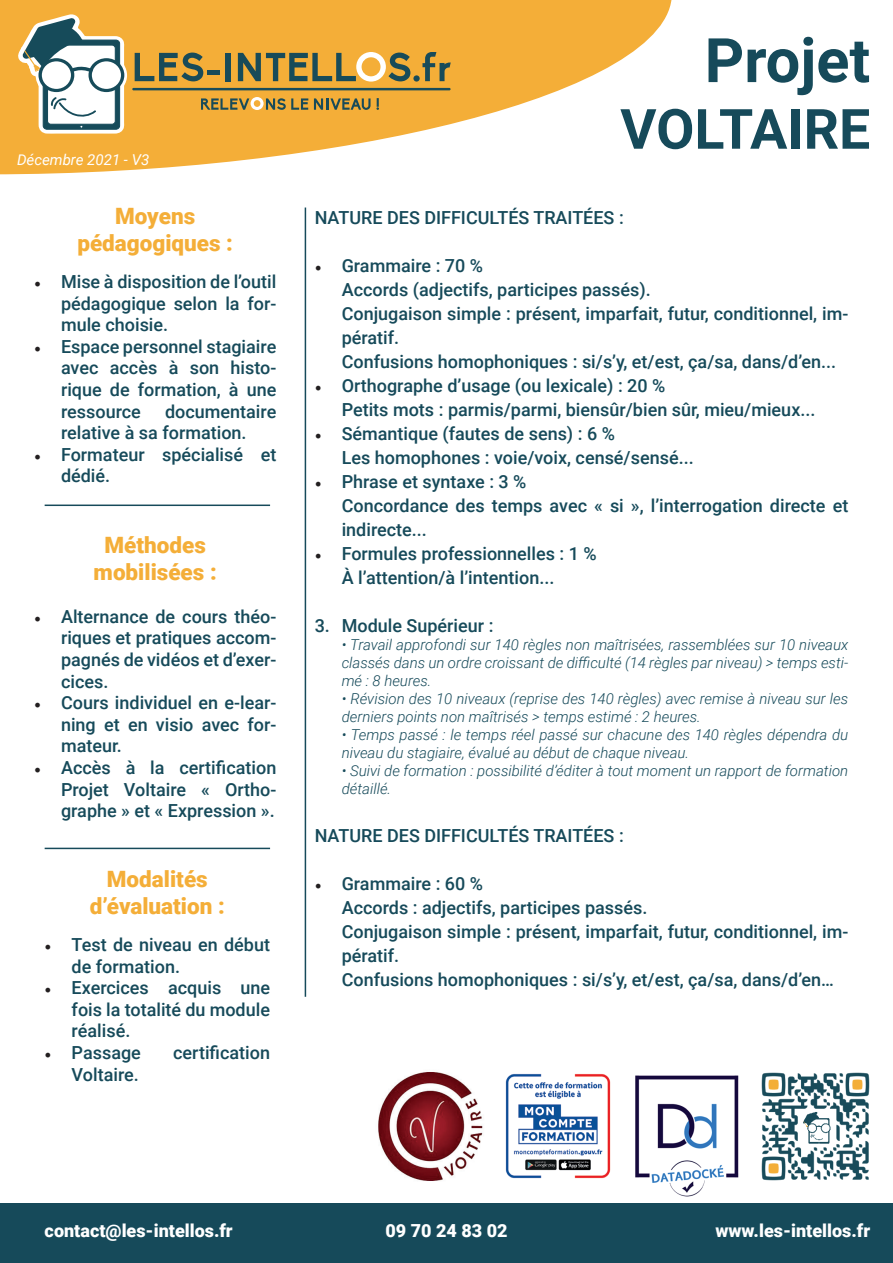
<style>
.page{position:relative;width:893px;height:1263px;background:#fff}
.page>*{position:absolute;margin:0;border:0;box-sizing:border-box;transform-origin:0 0}
.t1{font:700 61.35px "Roboto";color:#164a5a}
.t2{font:700 55.5px "Roboto";color:#164a5a}
.t3{font:900 22.5px/27px "Roboto";color:#f4ae38;text-align:center}
.t4{font:500 18px/21.6px "Roboto";color:#164a5a}
.t5{font:900 18px "Roboto";color:#fff}
.t6{font:italic 300 15px/18px "Roboto";color:#164a5a}
.t7{font:italic 15px "Roboto";color:#fff}
.s1{font-family:"Minion Pro";font-weight:400;color:#231f20}
</style>
<div class="page">
<svg style="left:0;top:0;width:672px;height:174px;fill:#f4ae38"></svg>
<div style="left:0;top:1203px;width:893px;height:60px;background:#164a5a"></div>
<svg style="left:17px;top:14px;width:111px;height:120px"></svg>
<hr style="left:305px;top:208px;width:1px;height:789px;background:#164a5a">
<svg style="left:135px;top:53px;width:68px;height:28px"></svg>
<hr style="left:207px;top:70px;width:12px;height:4px;background:#184b59">
<div style="left:225px;top:53px;width:5px;height:28px;background:#184b59"></div>
<svg style="left:238px;top:52px;width:213px;height:30px"></svg>
<hr style="left:132px;top:88px;width:319px;height:2px;background:#184b59">
<svg style="left:201px;top:97px;width:107px;height:13px"></svg>
<svg style="left:314px;top:98px;width:65px;height:12px"></svg>
<hr style="left:45px;top:504px;width:225px;height:2px;background:#164a5a">
<hr style="left:45px;top:848px;width:225px;height:1px;background:#164a5a">
<img style="left:761px;top:1072px;width:109px;height:109px">
<img style="left:505px;top:1074px;width:106px;height:105px">
<img style="left:378px;top:1072px;width:105px;height:109px">
<img style="left:635px;top:1075px;width:104px;height:122px">
<p class="t7" style="left:17px;top:149px;width:134px">Décembre 2021 - V3</p>
<p class="t3" style="left:77px;top:202px;width:157px">Moyens pédagogiques :</p>
<p class="t4" style="left:61px;top:270px;width:217px;text-align:justify;text-indent:-27px"><span class="s1">•</span> Mise à disposition de l’outil pédagogique selon la for&shy;mule choisie.</p>
<p class="t4" style="left:61px;top:335px;width:217px;text-align:justify;text-indent:-27px"><span class="s1">•</span> Espace personnel stagiaire avec accès à son histo&shy;rique de formation, à une ressource</p>
<p class="t4" style="left:61px;top:400px;width:217px;text-indent:104px">documentaire relative à sa formation.</p>
<p class="t4" style="left:61px;top:443px;width:217px;text-indent:-27px"><span class="s1">•</span> Formateur spécialisé et dédié.</p>
<p class="t3" style="left:94px;top:530px;width:125px">Méthodes mobilisées :</p>
<p class="t4" style="left:61px;top:605px;width:217px;text-align:justify;text-indent:-27px"><span class="s1">•</span> Alternance de cours théo&shy;riques et pratiques accom&shy;pagnés de vidéos et d’exer&shy;cices.</p>
<p class="t4" style="left:61px;top:691px;width:217px;text-align:justify;text-indent:-27px"><span class="s1">•</span> Cours individuel en e-lear&shy;ning et en visio avec for&shy;mateur.</p>
<p class="t4" style="left:61px;top:756px;width:217px;text-align:justify;text-indent:-27px"><span class="s1">•</span> Accès à la certification Projet Voltaire « Ortho&shy;graphe » et « Expression ».</p>
<p class="t3" style="left:90px;top:865px;width:136px">Modalités d’évaluation :</p>
<p class="t4" style="left:72px;top:933px;width:200px;text-indent:-27px"><span class="s1">•</span> Test de niveau en début de formation.</p>
<p class="t4" style="left:72px;top:976px;width:200px;text-align:justify;text-indent:-27px"><span class="s1">•</span> Exercices acquis une fois la totalité du module réalisé.</p>
<p class="t4" style="left:45px;top:1041px;width:98px"><span class="s1">•</span> Passage</p>
<p class="t4" style="left:173px;top:1041px;width:98px">certification</p>
<p class="t4" style="left:72px;top:1063px;width:69px">Voltaire.</p>
<h1 class="t1" style="left:705px;top:17px;width:167px">Projet</h1>
<h2 class="t2" style="left:620px;top:90px;width:252px">VOLTAIRE</h2>
<p class="t4" style="left:315px;top:206px;width:311px">NATURE DES DIFFICULTÉS TRAITÉES :</p>
<p class="t4" style="left:342px;top:253px;width:508px;line-height:24px;text-indent:-27px"><span class="s1">•</span> Grammaire : 70 %<br>Accords (adjectifs, participes passés).<br>Conjugaison simple : présent, imparfait, futur, conditionnel, im&shy;pératif.<br>Confusions homophoniques : si/s’y, et/est, ça/sa, dans/d’en...</p>
<p class="t4" style="left:342px;top:373px;width:475px;line-height:24px;text-indent:-27px"><span class="s1">•</span> Orthographe d’usage (ou lexicale) : 20 %<br>Petits mots : parmis/parmi, biensûr/bien sûr, mieu/mieux...</p>
<p class="t4" style="left:342px;top:421px;width:354px;line-height:24px;text-indent:-27px"><span class="s1">•</span> Sémantique (fautes de sens) : 6 %<br>Les homophones : voie/voix, censé/sensé...</p>
<p class="t4" style="left:342px;top:469px;width:508px;line-height:24px;text-indent:-27px"><span class="s1">•</span> Phrase et syntaxe : 3 %<br>Concordance des temps avec « si », l’interrogation directe et indirecte...</p>
<p class="t4" style="left:342px;top:541px;width:257px;line-height:24px;text-indent:-27px"><span class="s1">•</span> Formules professionnelles : 1 %<br>À l’attention/à l’intention...</p>
<p class="t4" style="left:315px;top:614px;width:180px">3. Module Supérieur :</p>
<p class="t6" style="left:342px;top:635px;width:508px;text-align:justify">• Travail approfondi sur 140 règles non maîtrisées, rassemblées sur 10 niveaux classés dans un ordre croissant de difficulté (14 règles par niveau) &gt; temps esti&shy;mé : 8 heures.</p>
<p class="t6" style="left:342px;top:689px;width:508px">• Révision des 10 niveaux (reprise des 140 règles) avec remise à niveau sur les derniers points non maîtrisés &gt; temps estimé : 2 heures.</p>
<p class="t6" style="left:342px;top:725px;width:508px">• Temps passé : le temps réel passé sur chacune des 140 règles dépendra du niveau du stagiaire, évalué au début de chaque niveau.</p>
<p class="t6" style="left:342px;top:761px;width:508px">• Suivi de formation : possibilité d’éditer à tout moment un rapport de formation détaillé.</p>
<p class="t4" style="left:315px;top:824px;width:311px">NATURE DES DIFFICULTÉS TRAITÉES :</p>
<p class="t4" style="left:342px;top:871px;width:508px;line-height:24px;text-indent:-27px"><span class="s1">•</span> Grammaire : 60 %<br>Accords : adjectifs, participes passés.<br>Conjugaison simple : présent, imparfait, futur, conditionnel, im&shy;pératif.<br>Confusions homophoniques : si/s’y, et/est, ça/sa, dans/d’en…</p>
<p class="t5" style="left:45px;top:1218px;width:190px">contact@les-intellos.fr</p>
<p class="t5" style="left:385px;top:1218px;width:124px">09 70 24 83 02</p>
<p class="t5" style="left:715px;top:1218px;width:156px">www.les-intellos.fr</p>
</div>
